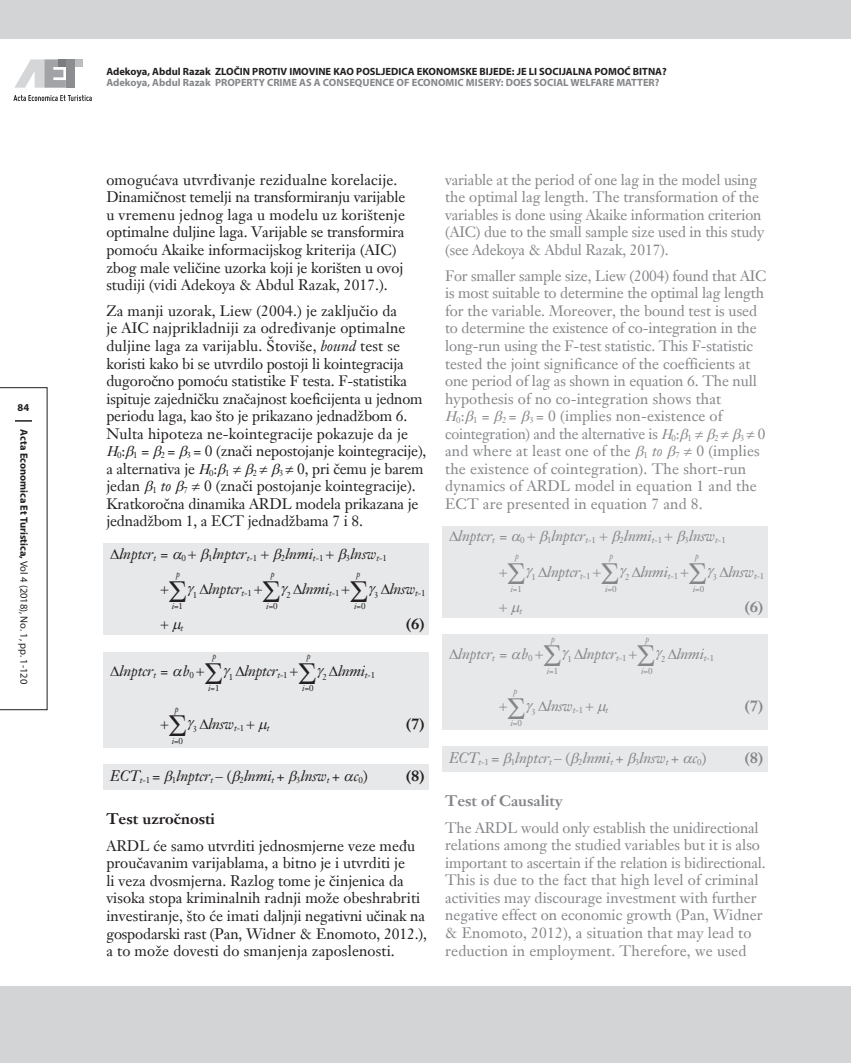
<style>
.page{position:relative;width:851px;height:1063px;background:#fff}
.page>*{position:absolute;margin:0;border:0;box-sizing:border-box;transform-origin:0 0}
.t1{font:15px/17.5px "Janson HR";color:#231f20}
.t2{font:15px/17.5px "Janson HR";color:#848689}
.t3{font:italic 15px "Janson HR";color:#231f20}
.t4{font:italic 15px "Janson HR";color:#848689}
.t5{font:700 15px "Janson HR";color:#848689}
.t6{font:700 15px "Janson HR";color:#231f20}
.t7{font:700 10.5px "Myriad Pro";color:#231f20}
.t8{font:700 10.5px "Myriad Pro";color:#848689}
.t9{font:8.7px "Janson HR";color:#231f20}
.t10{font:8.7px "Janson HR";color:#848689}
.t11{font:italic 8.7px "Janson HR";color:#231f20}
.t12{font:italic 8.7px "Janson HR";color:#848689}
.s1{font-weight:400}
.s2{font-style:italic}
.s3{font-style:normal}
</style>
<div class="page">
<div style="left:442px;top:746px;width:325px;height:25px;background:#e7e8e9"></div>
<div style="left:442px;top:634px;width:325px;height:96px;background:#e7e8e9"></div>
<div style="left:442px;top:527px;width:325px;height:91px;background:#e7e8e9"></div>
<div style="left:103px;top:764px;width:326px;height:25px;background:#e7e8e9"></div>
<div style="left:103px;top:652px;width:326px;height:96px;background:#e7e8e9"></div>
<div style="left:103px;top:544px;width:326px;height:91px;background:#e7e8e9"></div>
<div style="left:0;top:0;width:850px;height:38px;background:#d3d4d6"></div>
<div style="left:0;top:986px;width:850px;height:77px;background:#d3d4d6"></div>
<svg style="left:0;top:387px;width:47px;height:323px"></svg>
<svg style="left:14px;top:59px;width:52px;height:29px"></svg>
<div style="left:66px;top:59px;width:9px;height:29px;background:#8b8d90"></div>
<div style="left:58px;top:59px;width:8px;height:8px;background:#7a7c7f"></div>
<div style="left:75px;top:59px;width:7px;height:8px;background:#bcbdc0"></div>
<svg style="left:14px;top:95px;width:78px;height:6px"></svg>
<p class="t7" style="left:17px;top:401px;width:13px">84</p>
<p class="t7" style="left:31px;top:429px;width:256px;rotate:90deg">Acta Economica Et Turistica, <span class="s1">Vol 4 (2018), No. 1, pp. 1-120</span></p>
<p class="t7" style="left:106px;top:64px;width:562px">Adekoya, Abdul Razak ZLOČIN PROTIV IMOVINE KAO POSLJEDICA EKONOMSKE BIJEDE: JE LI SOCIJALNA POMOĆ BITNA?</p>
<p class="t8" style="left:106px;top:76px;width:554px">Adekoya, Abdul Razak PROPERTY CRIME AS A CONSEQUENCE OF ECONOMIC MISERY: DOES SOCIAL WELFARE MATTER?</p>
<p class="t1" style="left:106px;top:171px;width:300px">omogućava utvrđivanje rezidualne korelacije.<br>Dinamičnost temelji na transformiranju varijable u vremenu jednog laga u modelu uz korištenje optimalne duljine laga. Varijable se transformira pomoću Akaike informacijskog kriterija (AIC) zbog male veličine uzorka koji je korišten u ovoj studiji (vidi Adekoya &amp; Abdul Razak, 2017.).</p>
<p class="t1" style="left:106px;top:302px;width:318px">Za manji uzorak, Liew (2004.) je zaključio da<br>je AIC najprikladniji za određivanje optimalne duljine laga za varijablu. Štoviše, <span class="s2">bound</span> test se koristi kako bi se utvrdilo postoji li kointegracija dugoročno pomoću statistike F testa. F-statistika ispituje zajedničku značajnost koeficijenta u jednom periodu laga, kao što je prikazano jednadžbom 6.<br>Nulta hipoteza ne-kointegracije pokazuje da je</p>
<p class="t1" style="left:106px;top:442px;width:321px">★<sub>0</sub>: <sub>1</sub> = <sub>2</sub> = <sub>3</sub> = 0 (znači nepostojanje kointegracije), a alternativa je ★<sub>0</sub>: <sub>1</sub> ≠ <sub>2</sub> ≠ <sub>3</sub> ≠ 0, pri čemu je barem jedan <sub>1</sub> <span class="s2">to</span> <sub>7</sub> ≠ 0 (znači postojanje kointegracije).<br>Kratkoročna dinamika ARDL modela prikazana je jednadžbom 1, a ECT jednadžbama 7 i 8.</p>
<p class="t3" style="left:110px;top:545px;width:77px">∆lnptcr<sub>t</sub> <span class="s3">=</span> <sub>0</sub></p>
<p class="t3" style="left:208px;top:545px;width:51px"><sub>1</sub>lnptcr<sub>t-</sub><sub>1</sub></p>
<p class="t3" style="left:281px;top:545px;width:44px"><sub>2</sub>lnmi<sub>t-</sub><sub>1</sub></p>
<p class="t3" style="left:346px;top:545px;width:43px"><sub>3</sub>lnsw<sub>t-</sub><sub>1</sub></p>
<p class="t11" style="left:176px;top:569px;width:5px">p</p>
<p class="t11" style="left:271px;top:569px;width:5px">p</p>
<p class="t11" style="left:356px;top:569px;width:5px">p</p>
<p class="t3" style="left:193px;top:580px;width:61px"><sub>1</sub> ∆lnptcr<sub>t-</sub><sub>1</sub></p>
<p class="t3" style="left:286px;top:580px;width:54px"><sub>2</sub> ∆lnmi<sub>t-</sub><sub>1</sub></p>
<p class="t3" style="left:374px;top:580px;width:53px"><sub>3</sub> ∆lnsw<sub>t-</sub><sub>1</sub></p>
<p class="t9" style="left:172px;top:601px;width:13px"><span class="s2">i</span>=1</p>
<p class="t9" style="left:266px;top:601px;width:13px"><span class="s2">i</span>=0</p>
<p class="t9" style="left:354px;top:601px;width:13px"><span class="s2">i</span>=0</p>
<p class="t11" style="left:180px;top:623px;width:4px">t</p>
<p class="t6" style="left:406px;top:614px;width:20px">(6)</p>
<p class="t11" style="left:212px;top:651px;width:5px">p</p>
<p class="t11" style="left:307px;top:651px;width:5px">p</p>
<p class="t3" style="left:110px;top:662px;width:85px">∆lnptcr<sub>t</sub> <span class="s3">=</span> b<sub>0</sub></p>
<p class="t3" style="left:229px;top:662px;width:61px"><sub>1</sub> ∆lnptcr<sub>t-</sub><sub>1</sub></p>
<p class="t3" style="left:322px;top:662px;width:54px"><sub>2</sub> ∆lnmi<sub>t-</sub><sub>1</sub></p>
<p class="t9" style="left:208px;top:683px;width:13px"><span class="s2">i</span>=1</p>
<p class="t9" style="left:302px;top:683px;width:13px"><span class="s2">i</span>=0</p>
<p class="t11" style="left:175px;top:704px;width:5px">p</p>
<p class="t3" style="left:193px;top:715px;width:53px"><sub>3</sub> ∆lnsw<sub>t-</sub><sub>1</sub></p>
<p class="t11" style="left:267px;top:723px;width:4px">t</p>
<p class="t6" style="left:406px;top:714px;width:20px">(7)</p>
<p class="t9" style="left:172px;top:735px;width:13px"><span class="s2">i</span>=0</p>
<p class="t3" style="left:110px;top:766px;width:259px">ECT<sub>t-</sub><sub>1</sub> = <sub>1</sub>lnptcr<sub>t</sub> <span class="s3">– (</span> <sub>2</sub>lnmi<sub>t</sub> + <sub>3</sub>lnsw<sub>t</sub> + c<sub>0</sub><span class="s3">)</span></p>
<p class="t6" style="left:406px;top:766px;width:20px">(8)</p>
<p class="t6" style="left:106px;top:810px;width:110px">Test uzročnosti</p>
<p class="t1" style="left:106px;top:837px;width:322px">ARDL će samo utvrditi jednosmjerne veze među proučavanim varijablama, a bitno je i utvrditi je<br>li veza dvosmjerna. Razlog tome je činjenica da visoka stopa kriminalnih radnji može obeshrabriti investiranje, što će imati daljnji negativni učinak na gospodarski rast (Pan, Widner &amp; Enomoto, 2012.), a to može dovesti do smanjenja zaposlenosti.</p>
<p class="t2" style="left:445px;top:171px;width:320px">variable at the period of one lag in the model using the optimal lag length. The transformation of the variables is done using Akaike information criterion (AIC) due to the small sample size used in this study (see Adekoya &amp; Abdul Razak, 2017).</p>
<p class="t2" style="left:445px;top:267px;width:323px">For smaller sample size, Liew (2004) found that AIC is most suitable to determine the optimal lag length for the variable. Moreover, the bound test is used to determine the existence of co-integration in the long-run using the F-test statistic. This F-statistic tested the joint significance of the coefficients at one period of lag as shown in equation 6. The null hypothesis of no co-integration shows that</p>
<p class="t2" style="left:445px;top:407px;width:322px">★<sub>0</sub>: <sub>1</sub> = <sub>2</sub> = <sub>3</sub> = 0 (implies non-existence of cointegration) and the alternative is ★<sub>0</sub>: <sub>1</sub> ≠ <sub>2</sub> ≠ <sub>3</sub> ≠ 0 and where at least one of the <sub>1</sub> <span class="s2">to</span> <sub>7</sub> ≠ 0 (implies the existence of cointegration). The short-run dynamics of ARDL model in equation 1 and the ECT are presented in equation 7 and 8.</p>
<p class="t4" style="left:449px;top:527px;width:77px">∆lnptcr<sub>t</sub> <span class="s3">=</span> <sub>0</sub></p>
<p class="t4" style="left:547px;top:527px;width:51px"><sub>1</sub>lnptcr<sub>t-</sub><sub>1</sub></p>
<p class="t4" style="left:619px;top:527px;width:44px"><sub>2</sub>lnmi<sub>t-</sub><sub>1</sub></p>
<p class="t4" style="left:684px;top:527px;width:43px"><sub>3</sub>lnsw<sub>t-</sub><sub>1</sub></p>
<p class="t12" style="left:515px;top:551px;width:5px">p</p>
<p class="t12" style="left:609px;top:551px;width:5px">p</p>
<p class="t12" style="left:695px;top:551px;width:5px">p</p>
<p class="t4" style="left:531px;top:562px;width:61px"><sub>1</sub> ∆lnptcr<sub>t-</sub><sub>1</sub></p>
<p class="t4" style="left:625px;top:562px;width:54px"><sub>2</sub> ∆lnmi<sub>t-</sub><sub>1</sub></p>
<p class="t4" style="left:712px;top:562px;width:53px"><sub>3</sub> ∆lnsw<sub>t-</sub><sub>1</sub></p>
<p class="t10" style="left:510px;top:583px;width:13px"><span class="s2">i</span>=1</p>
<p class="t10" style="left:605px;top:583px;width:13px"><span class="s2">i</span>=0</p>
<p class="t10" style="left:692px;top:583px;width:13px"><span class="s2">i</span>=0</p>
<p class="t12" style="left:519px;top:605px;width:4px">t</p>
<p class="t5" style="left:744px;top:597px;width:20px">(6)</p>
<p class="t12" style="left:551px;top:633px;width:5px">p</p>
<p class="t12" style="left:645px;top:633px;width:5px">p</p>
<p class="t4" style="left:449px;top:644px;width:85px">∆lnptcr<sub>t</sub> <span class="s3">=</span> b<sub>0</sub></p>
<p class="t4" style="left:567px;top:644px;width:61px"><sub>1</sub> ∆lnptcr<sub>t-</sub><sub>1</sub></p>
<p class="t4" style="left:661px;top:644px;width:54px"><sub>2</sub> ∆lnmi<sub>t-</sub><sub>1</sub></p>
<p class="t10" style="left:546px;top:665px;width:13px"><span class="s2">i</span>=1</p>
<p class="t10" style="left:641px;top:665px;width:13px"><span class="s2">i</span>=0</p>
<p class="t12" style="left:513px;top:686px;width:5px">p</p>
<p class="t4" style="left:531px;top:697px;width:53px"><sub>3</sub> ∆lnsw<sub>t-</sub><sub>1</sub></p>
<p class="t12" style="left:605px;top:705px;width:4px">t</p>
<p class="t5" style="left:744px;top:697px;width:20px">(7)</p>
<p class="t10" style="left:510px;top:718px;width:13px"><span class="s2">i</span>=0</p>
<p class="t4" style="left:449px;top:749px;width:259px">ECT<sub>t-</sub><sub>1</sub> = <sub>1</sub>lnptcr<sub>t</sub> <span class="s3">– (</span> <sub>2</sub>lnmi<sub>t</sub> + <sub>3</sub>lnsw<sub>t</sub> + c<sub>0</sub><span class="s3">)</span></p>
<p class="t5" style="left:744px;top:748px;width:20px">(8)</p>
<p class="t5" style="left:445px;top:791px;width:119px">Test of Causality</p>
<p class="t2" style="left:445px;top:819px;width:322px">The ARDL would only establish the unidirectional relations among the studied variables but it is also important to ascertain if the relation is bidirectional.<br>This is due to the fact that high level of criminal activities may discourage investment with further negative effect on economic growth (Pan, Widner &amp; Enomoto, 2012), a situation that may lead to reduction in employment. Therefore, we used</p>
</div>
